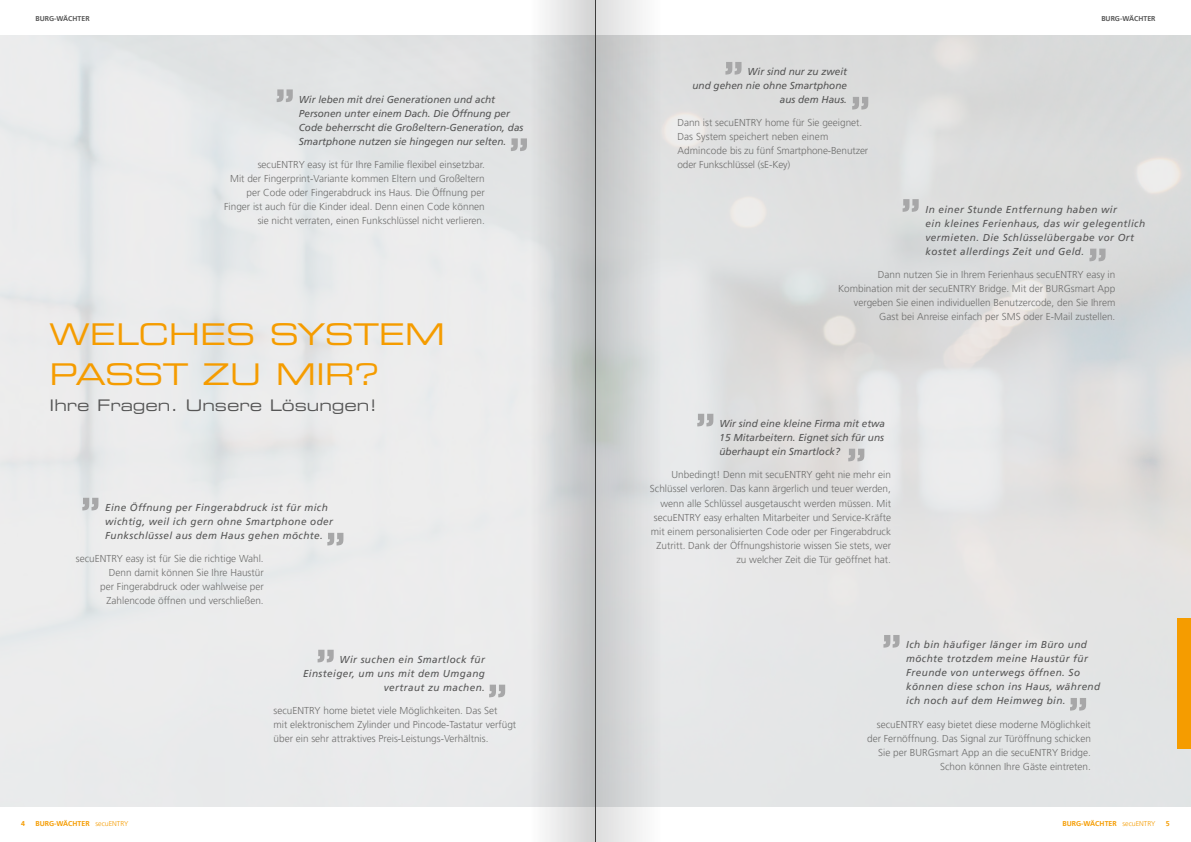
<style>
.page{position:relative;width:1191px;height:842px;background:#fff}
.page>*{position:absolute;margin:0;border:0;box-sizing:border-box;transform-origin:0 0}
.t1{font:30px/40px "Eurostile LT Std Ex 2";color:#f59c00}
.t2{font:16px "Eurostile LT Std Ex 2";color:#565656}
.t3{font:300 10px/14px "Frutiger LT Pro";color:#6f6f6e;text-align:right}
.t4{font:italic 10px/14px "Frutiger LT Pro";letter-spacing:.04em;color:#565656}
.t5{font:italic 10px/14px "Frutiger LT Pro";color:#565656;text-align:right}
.t6{font:700 7px "Frutiger LT Pro";color:#f59c00}
.t7{font:700 7px "Frutiger LT Pro";color:#565656}
.s1{font-weight:300}
</style>
<div class="page">
<img style="left:0;top:35px;width:1191px;height:771px">
<svg style="left:697px;top:414px;width:16px;height:12px"></svg>
<svg style="left:848px;top:449px;width:16px;height:12px"></svg>
<svg style="left:725px;top:62px;width:16px;height:13px"></svg>
<svg style="left:852px;top:97px;width:16px;height:13px"></svg>
<svg style="left:883px;top:635px;width:16px;height:13px"></svg>
<svg style="left:1070px;top:698px;width:16px;height:13px"></svg>
<svg style="left:317px;top:650px;width:17px;height:12px"></svg>
<svg style="left:489px;top:685px;width:16px;height:12px"></svg>
<svg style="left:82px;top:498px;width:16px;height:12px"></svg>
<svg style="left:327px;top:533px;width:16px;height:12px"></svg>
<svg style="left:277px;top:89px;width:16px;height:13px"></svg>
<svg style="left:511px;top:138px;width:16px;height:13px"></svg>
<svg style="left:902px;top:199px;width:16px;height:13px"></svg>
<svg style="left:1089px;top:249px;width:16px;height:12px"></svg>
<div style="left:1176px;top:618px;width:15px;height:130px;background:#f59c00"></div>
<svg style="left:529px;top:0;width:66px;height:842px;background:#d2d4d5"></svg>
<svg style="left:596px;top:0;width:65px;height:842px;background:#d2d4d4"></svg>
<hr style="left:595px;top:0;width:1px;height:842px;background:#3b3b3a">
<p class="t7" style="left:35px;top:14px;width:56px">BURG-WÄCHTER</p>
<p class="t7" style="left:1101px;top:14px;width:56px">BURG-WÄCHTER</p>
<p class="t5" style="left:299px;top:92px;width:226px;text-align:left">Wir leben mit drei Generationen und acht Personen unter einem Dach. Die Öffnung per Code beherrscht die Großeltern-Generation, das Smartphone nutzen sie hingegen nur selten.</p>
<p class="t3" style="left:224px;top:158px;width:262px">secuENTRY easy ist für Ihre Familie flexibel einsetzbar.<br>Mit der Fingerprint-Variante kommen Eltern und Großeltern per Code oder Fingerabdruck ins Haus. Die Öffnung per Finger ist auch für die Kinder ideal. Denn einen Code können sie nicht verraten, einen Funkschlüssel nicht verlieren.</p>
<p class="t1" style="left:50px;top:313px;width:397px">WELCHES SYSTEM<br>PASST ZU MIR?</p>
<p class="t2" style="left:50px;top:394px;width:329px">Ihre Fragen. Unsere Lösungen!</p>
<p class="t4" style="left:105px;top:501px;width:229px">Eine Öffnung per Fingerabdruck ist für mich wichtig, weil ich gern ohne Smartphone oder<br>Funkschlüssel aus dem Haus gehen möchte.</p>
<p class="t3" style="left:76px;top:552px;width:189px">secuENTRY easy ist für Sie die richtige Wahl.<br>Denn damit können Sie Ihre Haustür<br>per Fingerabdruck oder wahlweise per Zahlencode öffnen und verschließen.</p>
<p class="t4" style="left:303px;top:653px;width:183px;text-align:right">Wir suchen ein Smartlock für<br>Einsteiger, um uns mit dem Umgang vertraut zu machen.</p>
<p class="t3" style="left:274px;top:704px;width:244px;text-align:left">secuENTRY home bietet viele Möglichkeiten. Das Set<br>mit elektronischem Zylinder und Pincode-Tastatur verfügt über ein sehr attraktives Preis-Leistungs-Verhältnis.</p>
<p class="t5" style="left:692px;top:65px;width:156px">Wir sind nur zu zweit<br>und gehen nie ohne Smartphone aus dem Haus.</p>
<p class="t3" style="left:677px;top:116px;width:192px;text-align:left">Dann ist secuENTRY home für Sie geeignet.<br>Das System speichert neben einem Admincode bis zu fünf Smartphone-Benutzer oder Funkschlüssel (sE-Key)</p>
<p class="t4" style="left:925px;top:202px;width:221px">In einer Stunde Entfernung haben wir<br>ein kleines Ferienhaus, das wir gelegentlich vermieten. Die Schlüsselübergabe vor Ort kostet allerdings Zeit und Geld.</p>
<p class="t3" style="left:838px;top:267px;width:279px">Dann nutzen Sie in Ihrem Ferienhaus secuENTRY easy in Kombination mit der secuENTRY Bridge. Mit der BURGsmart App vergeben Sie einen individuellen Benutzercode, den Sie Ihrem Gast bei Anreise einfach per SMS oder E-Mail zustellen.</p>
<p class="t4" style="left:719px;top:417px;width:167px;text-align:justify">Wir sind eine kleine Firma mit etwa 15 Mitarbeitern. Eignet sich für uns überhaupt ein Smartlock?</p>
<p class="t3" style="left:650px;top:468px;width:242px">Unbedingt! Denn mit secuENTRY geht nie mehr ein Schlüssel verloren. Das kann ärgerlich und teuer werden, wenn alle Schlüssel ausgetauscht werden müssen. Mit secuENTRY easy erhalten Mitarbeiter und Service-Kräfte mit einem personalisierten Code oder per Fingerabdruck Zutritt. Dank der Öffnungshistorie wissen Sie stets, wer zu welcher Zeit die Tür geöffnet hat.</p>
<p class="t4" style="left:906px;top:638px;width:196px">Ich bin häufiger länger im Büro und möchte trotzdem meine Haustür für Freunde von unterwegs öffnen. So können diese schon ins Haus, während ich noch auf dem Heimweg bin.</p>
<p class="t3" style="left:867px;top:717px;width:225px">secuENTRY easy bietet diese moderne Möglichkeit der Fernöffnung. Das Signal zur Türöffnung schicken Sie per BURGsmart App an die secuENTRY Bridge.<br>Schon können Ihre Gäste eintreten.</p>
<p class="t6" style="left:21px;top:820px;width:5px">4</p>
<p class="t6" style="left:35px;top:820px;width:94px">BURG-WÄCHTER <span class="s1">secuENTRY</span></p>
<p class="t6" style="left:1062px;top:820px;width:94px">BURG-WÄCHTER <span class="s1">secuENTRY</span></p>
<p class="t6" style="left:1165px;top:820px;width:5px">5</p>
</div>
